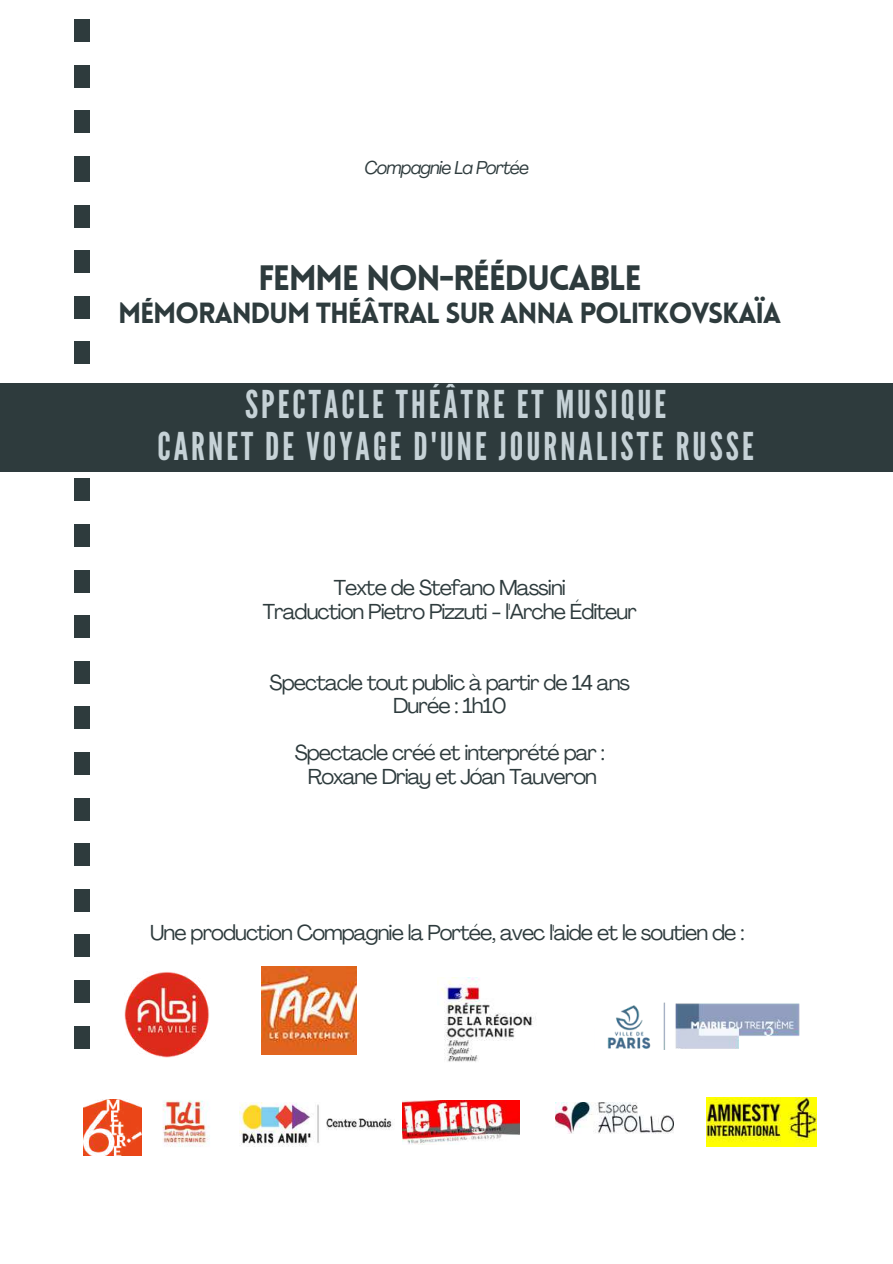
<style>
.page{position:relative;width:893px;height:1264px;background:#fff}
.page>*{position:absolute;margin:0;border:0;box-sizing:border-box;transform-origin:0 0}
.t1{font:38.25px/41.7px "League Gothic";letter-spacing:.08em;color:#c6d2d7;text-align:center}
.t2{font:900 34.5px "Lovelo";letter-spacing:-.045em;color:#2e3b3d}
.t3{font:900 28.5px "Lovelo";letter-spacing:-.045em;color:#2e3b3d}
.t4{font:21.3px/23.7px "Agrandir";letter-spacing:-.045em;color:#2e3b3d;text-align:center}
.t5{font:italic 18.3px "Agrandir";letter-spacing:-.045em;color:#2e3b3d}
</style>
<div class="page">
<div style="left:75px;top:1025px;width:14px;height:23px;background:#2e3b3d"></div>
<div style="left:75px;top:980px;width:14px;height:23px;background:#2e3b3d"></div>
<div style="left:75px;top:934px;width:14px;height:23px;background:#2e3b3d"></div>
<div style="left:75px;top:843px;width:14px;height:23px;background:#2e3b3d"></div>
<div style="left:75px;top:797px;width:14px;height:23px;background:#2e3b3d"></div>
<div style="left:75px;top:889px;width:14px;height:22px;background:#2e3b3d"></div>
<div style="left:75px;top:752px;width:14px;height:23px;background:#2e3b3d"></div>
<div style="left:75px;top:250px;width:14px;height:23px;background:#2e3b3d"></div>
<div style="left:75px;top:296px;width:14px;height:23px;background:#2e3b3d"></div>
<div style="left:75px;top:341px;width:14px;height:23px;background:#2e3b3d"></div>
<div style="left:75px;top:205px;width:14px;height:22px;background:#2e3b3d"></div>
<div style="left:75px;top:159px;width:14px;height:23px;background:#2e3b3d"></div>
<div style="left:75px;top:569px;width:14px;height:23px;background:#2e3b3d"></div>
<div style="left:75px;top:615px;width:14px;height:23px;background:#2e3b3d"></div>
<div style="left:75px;top:661px;width:14px;height:22px;background:#2e3b3d"></div>
<div style="left:75px;top:478px;width:14px;height:23px;background:#2e3b3d"></div>
<div style="left:75px;top:706px;width:14px;height:23px;background:#2e3b3d"></div>
<div style="left:75px;top:524px;width:14px;height:23px;background:#2e3b3d"></div>
<div style="left:75px;top:156px;width:14px;height:23px;background:#2e3b3d"></div>
<div style="left:75px;top:110px;width:14px;height:23px;background:#2e3b3d"></div>
<div style="left:75px;top:65px;width:14px;height:23px;background:#2e3b3d"></div>
<div style="left:75px;top:19px;width:14px;height:23px;background:#2e3b3d"></div>
<div style="left:0;top:383px;width:892px;height:89px;background:#2e3b3d"></div>
<img style="left:402px;top:1100px;width:117px;height:44px">
<img style="left:240px;top:1102px;width:153px;height:44px">
<img style="left:84px;top:1099px;width:57px;height:56px">
<img style="left:162px;top:1100px;width:48px;height:47px">
<img style="left:555px;top:1102px;width:118px;height:31px">
<img style="left:706px;top:1097px;width:110px;height:49px">
<img style="left:440px;top:977px;width:96px;height:85px">
<img style="left:124px;top:972px;width:86px;height:85px">
<img style="left:261px;top:966px;width:96px;height:88px">
<img style="left:607px;top:1002px;width:193px;height:47px">
<p class="t5" style="left:364px;top:160px;width:166px">Compagnie La Portée</p>
<h2 class="t2" style="left:258px;top:264px;width:385px">FEMME NON-RÉÉDUCABLE</h2>
<h3 class="t3" style="left:118px;top:301px;width:664px">MÉMORANDUM THÉÂTRAL SUR ANNA POLITKOVSKAÏA</h3>
<h1 class="t1" style="left:157px;top:384px;width:597px">SPECTACLE THÉÂTRE ET MUSIQUE<br>CARNET DE VOYAGE D'UNE JOURNALISTE RUSSE</h1>
<p class="t4" style="left:263px;top:578px;width:375px">Texte de Stefano Massini<br>Traduction Pietro Pizzuti - l'Arche Éditeur</p>
<p class="t4" style="left:269px;top:672px;width:362px">Spectacle tout public à partir de 14 ans<br>Durée : 1h10</p>
<p class="t4" style="left:295px;top:743px;width:312px">Spectacle créé et interprété par :<br>Roxane Driay et Jóan Tauveron</p>
<p class="t4" style="left:150px;top:923px;width:595px">Une production Compagnie la Portée, avec l'aide et le soutien de :</p>
</div>
